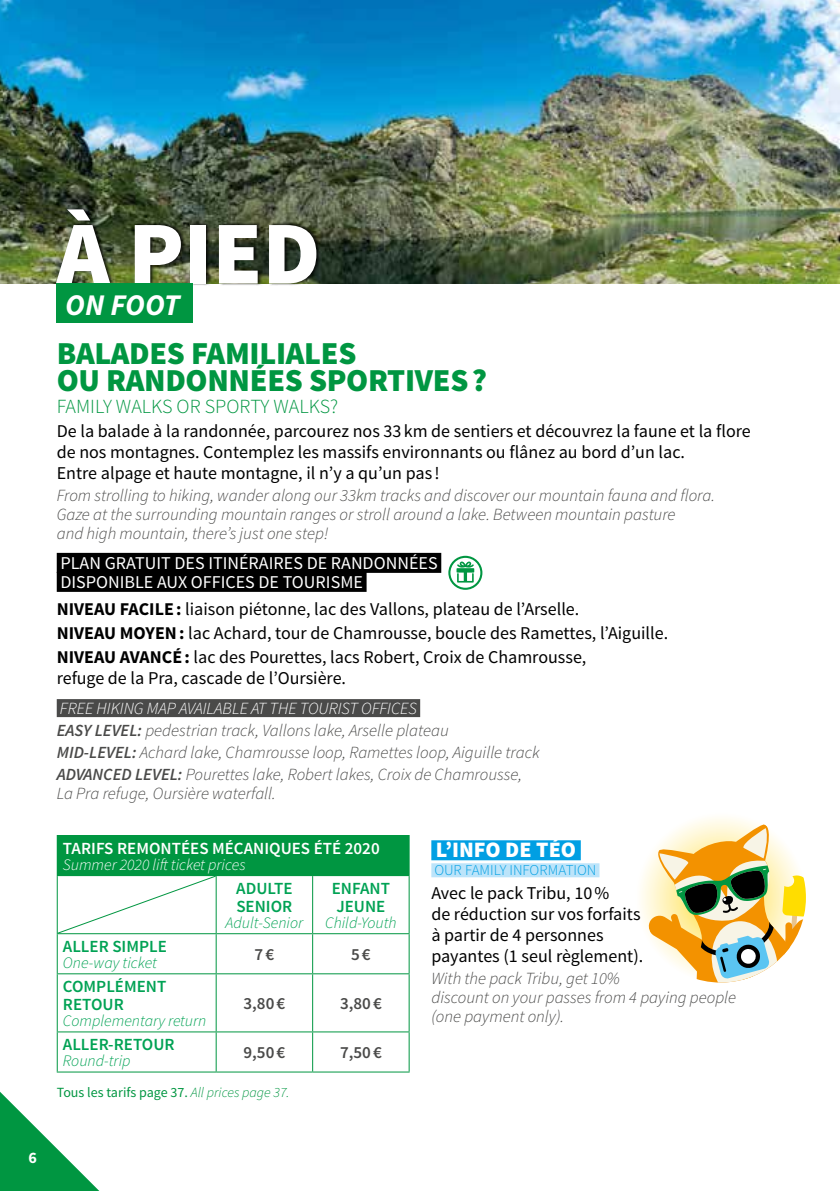
<style>
.page{position:relative;width:840px;height:1191px;background:#fff}
.page>*{position:absolute;margin:0;border:0;box-sizing:border-box;transform-origin:0 0}
.t1{font:900 90px "Source Sans Pro";color:#fff}
.t2{font:900 32px/27px "Source Sans Pro";letter-spacing:-.01em;color:#009641}
.t3{font:italic 700 30px "Source Sans Pro";letter-spacing:-.005em;color:#fff}
.t4{font:900 22px "Source Sans Pro";color:#fff}
.t5{font:300 20px "Source Sans Pro";color:#009641}
.t6{font:18px/21px "Source Sans Pro";color:#000}
.t7{font:18px/19px "Source Sans Pro";color:#fff}
.t8{font:italic 300 17px/19px "Source Sans Pro";color:#4a4a49}
.t9{font:600 17px/18px "Source Sans Pro";color:#00a254}
.t10{font:600 17px "Source Sans Pro";color:#fff}
.t11{font:600 17px "Source Sans Pro";color:#4a4a49}
.t12{font:italic 300 16px "Source Sans Pro";color:#00a254}
.t13{font:italic 300 16px "Source Sans Pro";color:#fff}
.t14{font:700 16px "Source Sans Pro";color:#fff}
.t15{font:300 15px "Source Sans Pro";color:#009fe3}
.t16{font:14px "Source Sans Pro";color:#009641}
.s1{font-weight:700}
.s2{color:#fff}
.s3{font-weight:600}
.s4{font-weight:300;font-style:italic}
</style>
<div class="page">
<svg style="left:0;top:1063px;width:128px;height:128px"></svg>
<img style="left:0;top:0;width:839px;height:283px">
<div style="left:56px;top:207px;width:265px;height:79px;background:#000;opacity:.75"></div>
<div style="left:57px;top:283px;width:136px;height:40px;background:#009641"></div>
<div style="left:57px;top:553px;width:384px;height:20px;background:#000"></div>
<div style="left:57px;top:572px;width:309px;height:20px;background:#000"></div>
<div style="left:57px;top:699px;width:363px;height:18px;background:#4a4a49"></div>
<div style="left:57px;top:835px;width:352px;height:40px;background:#009641"></div>
<hr style="left:57px;top:875px;width:159px;height:1px;background:#009641">
<hr style="left:57px;top:876px;width:1px;height:57px;background:#009641">
<hr style="left:216px;top:875px;width:96px;height:1px;background:#009641">
<hr style="left:215px;top:876px;width:1px;height:57px;background:#009641">
<hr style="left:312px;top:875px;width:97px;height:1px;background:#009641">
<hr style="left:312px;top:876px;width:1px;height:57px;background:#009641">
<hr style="left:408px;top:876px;width:1px;height:57px;background:#009641">
<hr style="left:57px;top:933px;width:159px;height:1px;background:#009641">
<hr style="left:57px;top:934px;width:1px;height:39px;background:#009641">
<hr style="left:216px;top:933px;width:96px;height:1px;background:#009641">
<hr style="left:215px;top:934px;width:1px;height:39px;background:#009641">
<hr style="left:312px;top:933px;width:97px;height:1px;background:#009641">
<hr style="left:312px;top:934px;width:1px;height:39px;background:#009641">
<hr style="left:408px;top:934px;width:1px;height:39px;background:#009641">
<hr style="left:57px;top:973px;width:159px;height:1px;background:#009641">
<hr style="left:57px;top:974px;width:1px;height:57px;background:#009641">
<hr style="left:216px;top:973px;width:96px;height:1px;background:#009641">
<hr style="left:215px;top:974px;width:1px;height:57px;background:#009641">
<hr style="left:312px;top:973px;width:97px;height:1px;background:#009641">
<hr style="left:312px;top:974px;width:1px;height:57px;background:#009641">
<hr style="left:408px;top:974px;width:1px;height:57px;background:#009641">
<hr style="left:57px;top:1031px;width:159px;height:1px;background:#009641">
<hr style="left:57px;top:1032px;width:1px;height:39px;background:#009641">
<hr style="left:216px;top:1031px;width:96px;height:1px;background:#009641">
<hr style="left:215px;top:1032px;width:1px;height:39px;background:#009641">
<hr style="left:312px;top:1031px;width:97px;height:1px;background:#009641">
<hr style="left:312px;top:1032px;width:1px;height:39px;background:#009641">
<hr style="left:408px;top:1032px;width:1px;height:39px;background:#009641">
<hr style="left:57px;top:1071px;width:159px;height:1px;background:#009641">
<hr style="left:216px;top:1071px;width:96px;height:1px;background:#009641">
<hr style="left:312px;top:1071px;width:97px;height:1px;background:#009641">
<svg style="left:58px;top:876px;width:157px;height:57px"></svg>
<div style="left:635px;top:812px;width:170px;height:170px;background:#fffdf8;border-radius:85px"></div>
<svg style="left:647px;top:823px;width:158px;height:159px"></svg>
<div style="left:431px;top:840px;width:149px;height:20px;background:#009fe3"></div>
<div style="left:431px;top:863px;width:168px;height:14px;background:#bce4fa"></div>
<svg style="left:448px;top:556px;width:34px;height:34px"></svg>
<h1 class="t1" style="left:57px;top:195px;width:265px">À PIED</h1>
<h3 class="t3" style="left:65px;top:286px;width:116px">ON FOOT</h3>
<h2 class="t2" style="left:57px;top:341px;width:431px">BALADES FAMILIALES<br>OU RANDONNÉES SPORTIVES?</h2>
<p class="t5" style="left:57px;top:394px;width:283px">FAMILY WALKS OR SPORTY WALKS?</p>
<p class="t6" style="left:57px;top:421px;width:695px">De la balade à la randonnée, parcourez nos 33 km de sentiers et découvrez la faune et la flore de nos montagnes. Contemplez les massifs environnants ou flânez au bord d’un lac.<br>Entre alpage et haute montagne, il n’y a qu’un pas !</p>
<p class="t8" style="left:57px;top:486px;width:659px">From strolling to hiking, wander along our 33km tracks and discover our mountain fauna and flora.<br>Gaze at the surrounding mountain ranges or stroll around a lake. Between mountain pasture<br>and high mountain, there’s just one step!</p>
<p class="t7" style="left:60px;top:554px;width:378px">PLAN GRATUIT DES ITINÉRAIRES DE RANDONNÉES<br>DISPONIBLE AUX OFFICES DE TOURISME</p>
<p class="t6" style="left:57px;top:597px;width:612px;line-height:23.8px"><span class="s1">NIVEAU FACILE:</span> liaison piétonne, lac des Vallons, plateau de l’Arselle.<br><span class="s1">NIVEAU MOYEN:</span> lac Achard, tour de Chamrousse, boucle des Ramettes, l’Aiguille.<br><span class="s1">NIVEAU AVANCÉ:</span> lac des Pourettes, lacs Robert, Croix de Chamrousse,</p>
<p class="t6" style="left:57px;top:667px;width:291px">refuge de la Pra, cascade de l’Oursière.</p>
<p class="t8" style="left:57px;top:697px;width:484px;line-height:21.8px"><span class="s2">FREE HIKING MAP AVAILABLE AT THE TOURIST OFFICES<br></span><span class="s3">EASY LEVEL:</span> pedestrian track, Vallons lake, Arselle plateau<br><span class="s3">MID-LEVEL:</span> Achard lake, Chamrousse loop, Ramettes loop, Aiguille track <span class="s3">ADVANCED LEVEL:</span> Pourettes lake, Robert lakes, Croix de Chamrousse,</p>
<p class="t8" style="left:57px;top:783px;width:220px">La Pra refuge, Oursière waterfall.</p>
<p class="t10" style="left:63px;top:837px;width:318px">TARIFS REMONTÉES MÉCANIQUES ÉTÉ 2020</p>
<p class="t13" style="left:63px;top:855px;width:184px">Summer 2020 lift ticket prices</p>
<p class="t9" style="left:236px;top:880px;width:58px">ADULTE<br>SENIOR</p>
<p class="t12" style="left:225px;top:913px;width:79px">Adult-Senior</p>
<p class="t4" style="left:435px;top:835px;width:142px">L’INFO DE TÉO</p>
<p class="t15" style="left:434px;top:861px;width:163px">OUR FAMILY INFORMATION</p>
<p class="t6" style="left:431px;top:883px;width:213px">Avec le pack Tribu, 10%<br>de réduction sur vos forfaits à partir de 4 personnes payantes (1 seul règlement).</p>
<p class="t8" style="left:431px;top:969px;width:306px">With the pack Tribu, get 10%<br>discount on your passes from 4 paying people (one payment only).</p>
<p class="t9" style="left:331px;top:880px;width:60px">ENFANT<br>JEUNE</p>
<p class="t12" style="left:325px;top:913px;width:73px">Child-Youth</p>
<p class="t9" style="left:63px;top:938px;width:105px">ALLER SIMPLE</p>
<p class="t12" style="left:63px;top:953px;width:94px">One-way ticket</p>
<p class="t11" style="left:254px;top:943px;width:21px">7€</p>
<p class="t11" style="left:351px;top:943px;width:21px">5€</p>
<p class="t9" style="left:63px;top:978px;width:105px">COMPLÉMENT<br>RETOUR</p>
<p class="t12" style="left:63px;top:1011px;width:145px">Complementary return</p>
<p class="t11" style="left:243px;top:993px;width:43px">3,80€</p>
<p class="t11" style="left:340px;top:993px;width:43px">3,80€</p>
<p class="t9" style="left:63px;top:1036px;width:113px">ALLER-RETOUR</p>
<p class="t12" style="left:63px;top:1051px;width:69px">Round-trip</p>
<p class="t11" style="left:243px;top:1042px;width:43px">9,50€</p>
<p class="t11" style="left:340px;top:1042px;width:43px">7,50€</p>
<p class="t16" style="left:57px;top:1083px;width:234px">Tous les tarifs page 37. <span class="s4">All prices page 37.</span></p>
<p class="t14" style="left:28px;top:1147px;width:10px">6</p>
</div>
